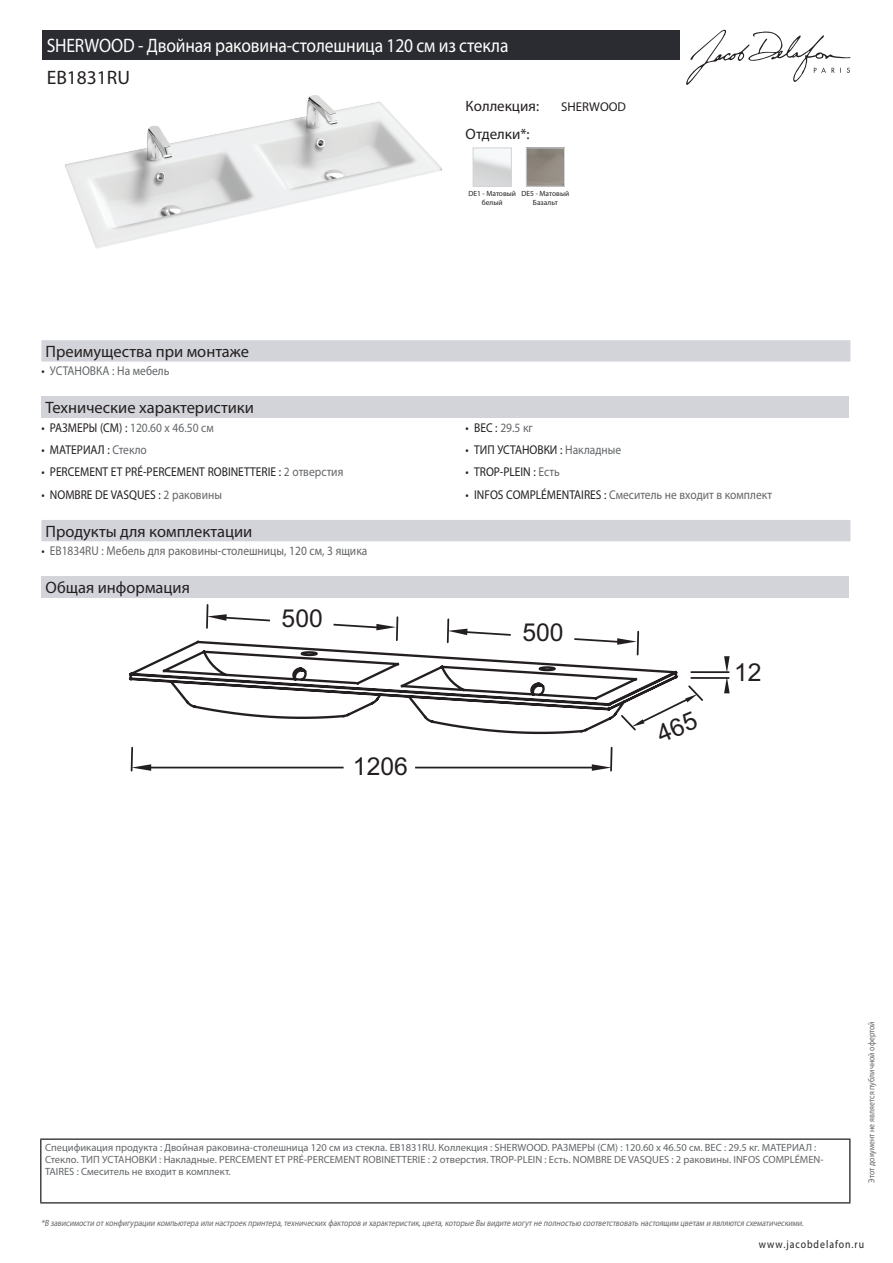
<style>
.page{position:relative;width:893px;height:1263px;background:#fff}
.page>*{position:absolute;margin:0;border:0;box-sizing:border-box;transform-origin:0 0}
.t1{font:24.75px "Arial";color:#231f20}
.t2{font:19.5px "Myriad Pro";letter-spacing:-.01em;color:#fff;scale:.9 1}
.t3{font:19.5px "Myriad Pro";color:#231f20}
.t4{font:16.5px "Myriad Pro";color:#231f20}
.t5{font:15px "Myriad Pro";color:#231f20}
.t6{font:12.75px "Myriad Pro";color:#626568;scale:.9 1}
.t7{font:12.75px "Myriad Pro";color:#231f20;scale:.9 1}
.t8{font:12.75px "Myriad Pro";color:#231f20}
.t9{font:11.25px "Myriad Pro";letter-spacing:.1em;color:#231f20;scale:.87 1}
.t10{font:10.5px/12px "Myriad Pro";color:#626568}
.t11{font:italic 9px "Myriad Pro";color:#626568;scale:.87 1}
.t12{font:9px "Myriad Pro";color:#626568;scale:.87 1}
.t13{font:7.5px/9px "Myriad Pro";color:#231f20;text-align:center}
.s1{color:#231f20}
.s2{color:#626568}
</style>
<div class="page">
<svg style="left:686px;top:30px;width:164px;height:55px"></svg>
<img style="left:65px;top:95px;width:377px;height:154px">
<div style="left:473px;top:148px;width:39px;height:39px;border:1px solid #d3d4da"></div>
<div style="left:526px;top:148px;width:39px;height:39px;border:1px solid #d3d4da"></div>
<div style="left:41px;top:340px;width:809px;height:22px;background:#d3d4da"></div>
<div style="left:41px;top:397px;width:808px;height:21px;background:#d3d4da"></div>
<div style="left:41px;top:520px;width:809px;height:21px;background:#d3d4da"></div>
<div style="left:41px;top:576px;width:808px;height:22px;background:#d3d4da"></div>
<svg style="left:129px;top:640px;width:76px;height:40px"></svg>
<svg style="left:724px;top:656px;width:6px;height:14px"></svg>
<svg style="left:130px;top:670px;width:600px;height:102px"></svg>
<svg style="left:205px;top:604px;width:500px;height:168px"></svg>
<svg style="left:632px;top:719px;width:12px;height:8px"></svg>
<svg style="left:685px;top:694px;width:13px;height:8px"></svg>
<div style="left:43px;top:30px;width:637px;height:30px;background:#2a2c32"></div>
<hr style="left:40px;top:1138px;width:810px;height:2px;background:#040503">
<hr style="left:40px;top:1140px;width:1px;height:62px;background:#040503">
<hr style="left:849px;top:1140px;width:1px;height:62px;background:#040503">
<hr style="left:40px;top:1202px;width:810px;height:1px;background:#040503">
<svg style="left:655px;top:711px;width:44px;height:32px"></svg>
<h2 class="t2" style="left:47px;top:33px;width:514px">SHERWOOD - Двойная раковина-столешница 120 см из стекла</h2>
<h2 class="t3" style="left:47px;top:66px;width:85px">EB1831RU</h2>
<h3 class="t5" style="left:466px;top:96px;width:75px">Коллекция:</h3>
<p class="t8" style="left:561px;top:99px;width:66px">SHERWOOD</p>
<h3 class="t5" style="left:466px;top:125px;width:66px">Отделки*:</h3>
<p class="t13" style="left:468px;top:189px;width:49px">DE1 - Матовый белый</p>
<p class="t13" style="left:522px;top:189px;width:49px">DE5 - Матовый<br>Базальт</p>
<h3 class="t4" style="left:46px;top:341px;width:205px">Преимущества при монтаже</h3>
<p class="t6" style="left:41px;top:363px;width:144px"><span class="s1">•</span> УСТАНОВКА : На мебель</p>
<h3 class="t4" style="left:46px;top:398px;width:210px">Технические характеристики</h3>
<p class="t6" style="left:41px;top:420px;width:193px"><span class="s1">• РАЗМЕРЫ (СМ) :</span> 120.60 x 46.50 см</p>
<p class="t6" style="left:466px;top:420px;width:76px"><span class="s1">• ВЕС :</span> 29.5 кг</p>
<p class="t7" style="left:41px;top:442px;width:119px">• МАТЕРИАЛ : <span class="s2">Стекло</span></p>
<p class="t7" style="left:466px;top:442px;width:174px">• ТИП УСТАНОВКИ : <span class="s2">Накладные</span></p>
<p class="t7" style="left:41px;top:464px;width:337px">• PERCEMENT ET PRÉ-PERCEMENT ROBINETTERIE : <span class="s2">2 отверстия</span></p>
<p class="t7" style="left:466px;top:464px;width:106px">• TROP-PLEIN : <span class="s2">Есть</span></p>
<p class="t7" style="left:41px;top:486px;width:202px">• NOMBRE DE VASQUES : <span class="s2">2 раковины</span></p>
<p class="t6" style="left:466px;top:486px;width:342px"><span class="s1">• INFOS COMPLÉMENTAIRES :</span> Смеситель не входит в комплект</p>
<h3 class="t4" style="left:46px;top:521px;width:208px">Продукты для комплектации</h3>
<p class="t6" style="left:41px;top:543px;width:364px"><span class="s1">•</span> EB1834RU : Мебель для раковины-столешницы, 120 см, 3 ящика</p>
<h3 class="t4" style="left:46px;top:577px;width:146px">Общая информация</h3>
<h1 class="t1" style="left:522px;top:615px;width:43px">500</h1>
<h1 class="t1" style="left:282px;top:601px;width:43px">500</h1>
<h1 class="t1" style="left:353px;top:749px;width:57px">1206</h1>
<h1 class="t1" style="left:734px;top:655px;width:29px">12</h1>
<p class="t10" style="left:45px;top:1141px;width:780px">Спецификация продукта : Двойная раковина-столешница 120 см из стекла. EB1831RU. Коллекция : SHERWOOD. РАЗМЕРЫ (СМ) : 120.60 x 46.50 см. ВЕС : 29.5 кг. МАТЕРИАЛ :<br>Стекло. ТИП УСТАНОВКИ : Накладные. PERCEMENT ET PRÉ-PERCEMENT ROBINETTERIE : 2 отверстия. TROP-PLEIN : Есть. NOMBRE DE VASQUES : 2 раковины. INFOS COMPLÉMEN-<br>TAIRES : Смеситель не входит в комплект.</p>
<p class="t11" style="left:41px;top:1217px;width:880px">*В зависимости отконфигурации компьютера или настроек принтера,технических факторов и характеристик,цвета,которые Вы видите могутне полностью соответствовать настоящим цветам и являются схематическими.</p>
<p class="t12" style="left:866px;top:1183px;width:187px;rotate:-90deg">Этот документ не является публичной офертой</p>
<p class="t9" style="left:759px;top:1237px;width:122px">www.jacobdelafon.ru</p>
</div>
